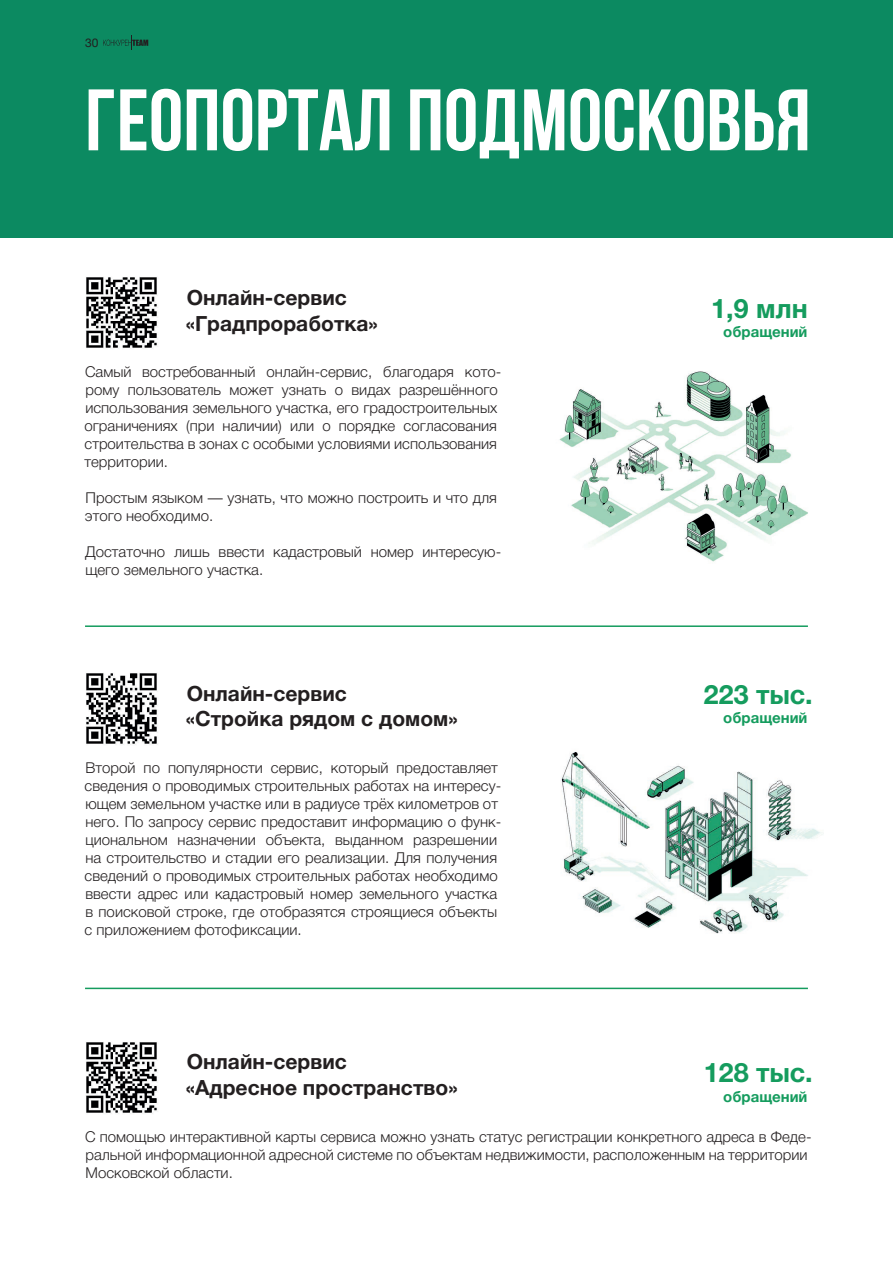
<style>
.page{position:relative;width:893px;height:1263px;background:#fff}
.page>*{position:absolute;margin:0;border:0;box-sizing:border-box;transform-origin:0 0}
.t1{font:700 87px "Bebas Neue";color:#fff}
.t2{font:700 27px "Helvetica Neue Cyr";color:#159c5e}
.t3{font:700 21px/25.5px "Helvetica Neue Cyr";color:#231f20}
.t4{font:300 15px/18px "Helvetica Neue Cyr";color:#231f20}
.t5{font:700 15px "Helvetica Neue Cyr";color:#159c5e}
.t6{font:12px "Helvetica Neue Cyr";color:#231f20}
</style>
<div class="page">
<div style="left:0;top:0;width:893px;height:237px;background:#0c8a61"></div>
<img style="left:559px;top:371px;width:249px;height:191px">
<img style="left:86px;top:277px;width:72px;height:72px">
<img style="left:86px;top:673px;width:72px;height:72px">
<img style="left:561px;top:752px;width:262px;height:182px">
<hr style="left:85px;top:988px;width:723px;height:1px;background:#159c5e">
<hr style="left:85px;top:625px;width:723px;height:2px;background:#159c5e">
<img style="left:86px;top:1042px;width:72px;height:72px">
<svg style="left:103px;top:36px;width:45px;height:14px"></svg>
<p class="t6" style="left:85px;top:36px;width:15px">30</p>
<h1 class="t1" style="left:85px;top:73px;width:727px">ГЕОПОРТАЛ ПОДМОСКОВЬЯ</h1>
<h3 class="t3" style="left:186px;top:285px;width:194px">Онлайн-сервис «Градпроработка»</h3>
<h2 class="t2" style="left:711px;top:293px;width:98px">1,9 млн</h2>
<p class="t5" style="left:723px;top:324px;width:86px">обращений</p>
<p class="t4" style="left:84px;top:363px;width:418px">Самый востребованный онлайн-сервис, благодаря кото&shy;рому пользователь может узнать о видах разрешённого использования земельного участка, его градостроительных ограничениях (при наличии) или о порядке согласования строительства в зонах с особыми условиями использования территории.</p>
<p class="t4" style="left:85px;top:489px;width:414px">Простым языком — узнать, что можно построить и что для этого необходимо.</p>
<p class="t4" style="left:85px;top:543px;width:417px">Достаточно лишь ввести кадастровый номер интересую&shy;щего земельного участка.</p>
<h3 class="t3" style="left:186px;top:681px;width:273px">Онлайн-сервис<br>«Стройка рядом с домом»</h3>
<h2 class="t2" style="left:704px;top:679px;width:111px">223 тыс.</h2>
<p class="t5" style="left:723px;top:710px;width:86px">обращений</p>
<p class="t4" style="left:85px;top:759px;width:418px">Второй по популярности сервис, который предоставляет сведения о проводимых строительных работах на интересу&shy;ющем земельном участке или в радиусе трёх километров от него. По запросу сервис предоставит информацию о функ&shy;циональном назначении объекта, выданном разрешении на строительство и стадии его реализации. Для получения сведений о проводимых строительных работах необходимо ввести адрес или кадастровый номер земельного участка в поисковой строке, где отобразятся строящиеся объекты с приложением фотофиксации.</p>
<h3 class="t3" style="left:186px;top:1049px;width:273px">Онлайн-сервис «Адресное пространство»</h3>
<h2 class="t2" style="left:704px;top:1058px;width:111px">128 тыс.</h2>
<p class="t5" style="left:723px;top:1088px;width:86px">обращений</p>
<p class="t4" style="left:85px;top:1128px;width:728px">С помощью интерактивной карты сервиса можно узнать статус регистрации конкретного адреса в Феде&shy;ральной информационной адресной системе по объектам недвижимости, расположенным на территории<br>Московской области.</p>
</div>
